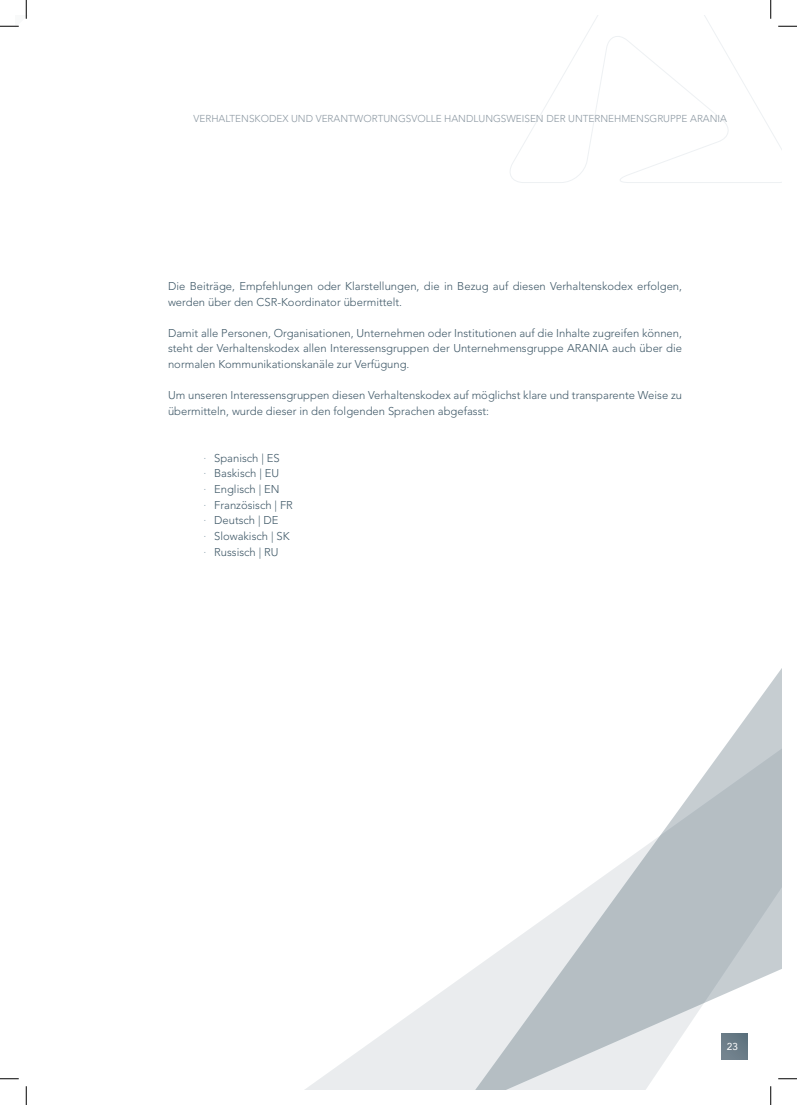
<style>
.page{position:relative;width:797px;height:1105px;background:#fff}
.page>*{position:absolute;margin:0;border:0;box-sizing:border-box;transform-origin:0 0}
.t1{font:300 11.25px/15.6px "Avenir LT Std";color:#405968}
.t2{font:300 10px "Avenir LT Std";color:#8d99a3}
.t3{font:10px "Avenir LT Std";color:#fff}
.s1{color:#90a3b0}
</style>
<div class="page">
<svg style="left:510px;top:16px;width:271px;height:167px"></svg>
<svg style="left:306px;top:978px;width:155px;height:111px;fill:#eef0f2"></svg>
<svg style="left:461px;top:669px;width:320px;height:420px"></svg>
<svg style="left:778px;top:25px;width:19px;height:2px"></svg>
<svg style="left:0;top:1078px;width:19px;height:1px"></svg>
<svg style="left:778px;top:1078px;width:19px;height:1px"></svg>
<svg style="left:25px;top:1086px;width:2px;height:19px"></svg>
<svg style="left:770px;top:0;width:1px;height:19px"></svg>
<svg style="left:770px;top:1086px;width:1px;height:19px"></svg>
<p class="t2" style="left:194px;top:113px;width:535px">VERHALTENSKODEX UND VERANTWORTUNGSVOLLE HANDLUNGSWEISEN DER UNTERNEHMENSGRUPPE ARANIA</p>
<p class="t1" style="left:168px;top:278px;width:515px">Die Beiträge, Empfehlungen oder Klarstellungen, die in Bezug auf diesen Verhaltenskodex erfolgen, werden über den CSR-Koordinator übermittelt.</p>
<p class="t1" style="left:168px;top:325px;width:515px;text-align:justify">Damit alle Personen, Organisationen, Unternehmen oder Institutionen auf die Inhalte zugreifen können, steht der Verhaltenskodex allen Interessensgruppen der Unternehmensgruppe ARANIA auch über die normalen Kommunikationskanäle zur Verfügung.</p>
<p class="t1" style="left:168px;top:388px;width:515px">Um unseren Interessensgruppen diesen Verhaltenskodex auf möglichst klare und transparente Weise zu übermitteln, wurde dieser in den folgenden Sprachen abgefasst:</p>
<p class="t1" style="left:203px;top:450px;width:91px"><span class="s1">·</span> Spanisch | ES<br><span class="s1">·</span> Baskisch | EU<br><span class="s1">·</span> Englisch | EN<br><span class="s1">·</span> Französisch | FR <span class="s1">·</span> Deutsch | DE<br><span class="s1">·</span> Slowakisch | SK <span class="s1">·</span> Russisch | RU</p>
<p class="t3" style="left:727px;top:1041px;width:13px">23</p>
</div>
